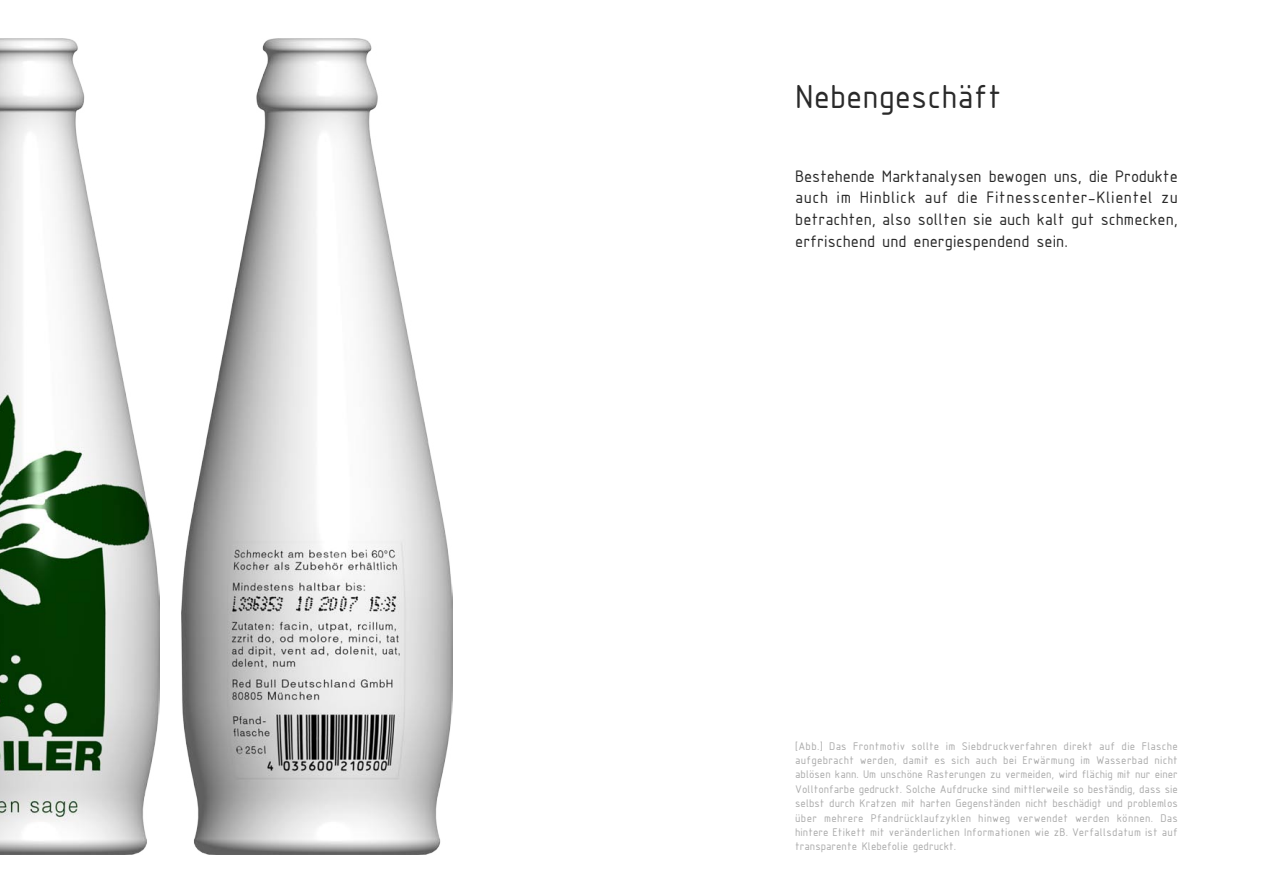
<style>
.page{position:relative;width:1263px;height:893px;background:#fff}
.page>*{position:absolute;margin:0;border:0;box-sizing:border-box;transform-origin:0 0}
.Überschriften{font:36px "ISOCPEUR";color:#2a2a2a}
.Fliesstext_Mama{font:18px/21.6px "ISOCPEUR";color:#2a2a2a;text-align:justify}
.Fliesstext_Korbinian{font:12px/14.4px "ISOCPEUR";color:#aaa;text-align:justify}
</style>
<div class="page">
<img style="left:181px;top:38px;width:272px;height:817px">
<img style="left:0;top:38px;width:159px;height:817px">
<p class="Überschriften" style="left:795px;top:73px;width:208px">Nebengeschäft</p>
<p class="Fliesstext_Mama" style="left:795px;top:164px;width:384px">Bestehende Marktanalysen bewogen uns, die Produkte auch im Hinblick auf die Fitnesscenter-Klientel zu betrachten, also sollten sie auch kalt gut schmecken, erfrischend und energiespendend sein.</p>
<p class="Fliesstext_Korbinian" style="left:795px;top:738px;width:384px">[Abb.] Das Frontmotiv sollte im Siebdruckverfahren direkt auf die Flasche aufgebracht werden, damit es sich auch bei Erwärmung im Wasserbad nicht ablösen kann. Um unschöne Rasterungen zu vermeiden, wird flächig mit nur einer Volltonfarbe gedruckt. Solche Aufdrucke sind mittlerweile so beständig, dass sie selbst durch Kratzen mit harten Gegenständen nicht beschädigt und problemlos über mehrere Pfandrücklaufzyklen hinweg verwendet werden können. Das hintere Etikett mit veränderlichen Informationen wie zB. Verfallsdatum ist auf transparente Klebefolie gedruckt.</p>
</div>
